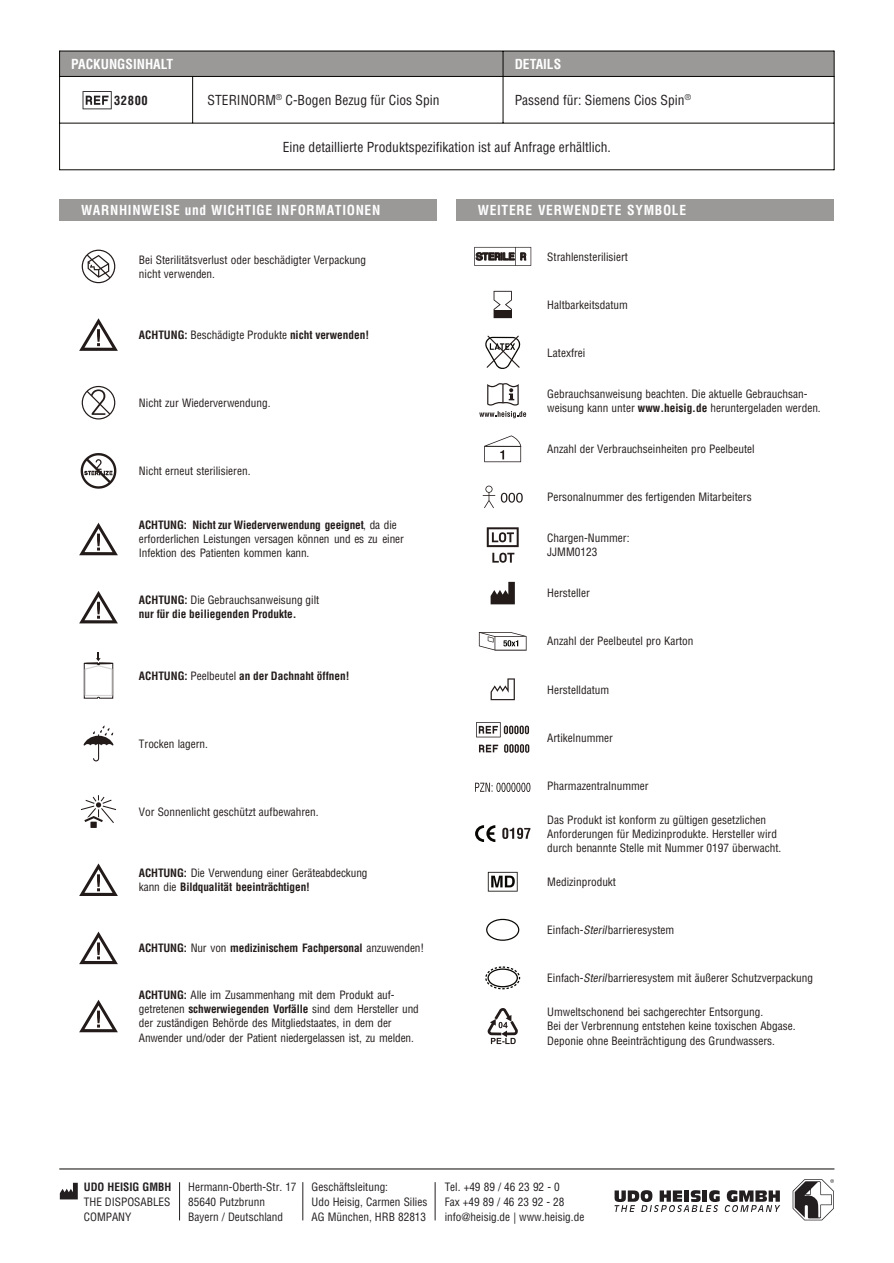
<style>
.page{position:relative;width:894px;height:1263px;background:#fff}
.page>*{position:absolute;margin:0;border:0;box-sizing:border-box;transform-origin:0 0}
.t1{font:condensed 13.5px "Helvetica";color:#231f20}
.t2{font:700 condensed 13.5px "Helvetica";letter-spacing:.05em;color:#fff}
.t3{font:700 condensed 13.5px "Helvetica";color:#fff}
.t4{font:700 condensed 12.45px "Helvetica";letter-spacing:.05em;color:#231f20}
.t5{font:condensed 11.25px/14.2px "Helvetica";color:#221b1a}
.t6{font:condensed 11.25px/15px "Helvetica";color:#231f20}
.t7{font:700 condensed 11.25px/14.2px "Helvetica";color:#221b1a}
.t8{font:700 condensed 11.25px "Helvetica";color:#231f20}
.s1{font-weight:400}
.s2{font-weight:700}
.s3{font-style:italic}
</style>
<div class="page">
<hr style="left:60px;top:1168px;width:773px;height:1px;background:#080704">
<svg style="left:60px;top:1183px;width:18px;height:16px"></svg>
<hr style="left:179px;top:1182px;width:1px;height:38px;background:#231f20">
<hr style="left:302px;top:1182px;width:1px;height:38px;background:#231f20">
<hr style="left:434px;top:1182px;width:1px;height:38px;background:#231f20">
<svg style="left:614px;top:1190px;width:166px;height:22px"></svg>
<svg style="left:792px;top:1179px;width:41px;height:41px"></svg>
<div style="left:60px;top:51px;width:773px;height:25px;background:#9a9998"></div>
<hr style="left:59px;top:51px;width:1px;height:119px;background:#080704">
<hr style="left:833px;top:51px;width:1px;height:119px;background:#080704">
<hr style="left:502px;top:51px;width:1px;height:72px;background:#080704">
<hr style="left:192px;top:76px;width:1px;height:47px;background:#080704">
<hr style="left:60px;top:51px;width:773px;height:1px;background:#080704">
<hr style="left:60px;top:76px;width:773px;height:1px;background:#080704">
<hr style="left:60px;top:123px;width:773px;height:1px;background:#080704">
<hr style="left:60px;top:169px;width:773px;height:1px;background:#080704">
<svg style="left:82px;top:91px;width:30px;height:18px"></svg>
<svg style="left:493px;top:291px;width:18px;height:27px"></svg>
<div style="left:494px;top:310px;width:17px;height:7px;background:#221b1a"></div>
<svg style="left:485px;top:335px;width:35px;height:34px"></svg>
<svg style="left:484px;top:435px;width:37px;height:27px"></svg>
<svg style="left:482px;top:486px;width:40px;height:22px"></svg>
<svg style="left:490px;top:582px;width:24px;height:22px"></svg>
<svg style="left:490px;top:678px;width:24px;height:22px"></svg>
<svg style="left:504px;top:744px;width:25px;height:9px"></svg>
<svg style="left:476px;top:722px;width:53px;height:15px"></svg>
<svg style="left:479px;top:745px;width:19px;height:7px"></svg>
<svg style="left:475px;top:783px;width:55px;height:9px"></svg>
<svg style="left:475px;top:825px;width:20px;height:17px"></svg>
<svg style="left:502px;top:828px;width:28px;height:11px"></svg>
<svg style="left:478px;top:632px;width:48px;height:18px"></svg>
<svg style="left:474px;top:247px;width:57px;height:19px"></svg>
<svg style="left:487px;top:872px;width:30px;height:19px"></svg>
<svg style="left:486px;top:919px;width:33px;height:22px"></svg>
<svg style="left:485px;top:966px;width:35px;height:23px"></svg>
<svg style="left:479px;top:383px;width:47px;height:35px"></svg>
<svg style="left:486px;top:527px;width:32px;height:20px"></svg>
<svg style="left:492px;top:553px;width:22px;height:10px"></svg>
<svg style="left:487px;top:1008px;width:31px;height:36px"></svg>
<svg style="left:82px;top:250px;width:33px;height:33px"></svg>
<svg style="left:82px;top:386px;width:33px;height:33px"></svg>
<svg style="left:81px;top:453px;width:35px;height:36px"></svg>
<svg style="left:83px;top:725px;width:31px;height:36px"></svg>
<svg style="left:81px;top:795px;width:35px;height:33px"></svg>
<svg style="left:84px;top:652px;width:29px;height:47px"></svg>
<svg style="left:79px;top:318px;width:39px;height:33px"></svg>
<svg style="left:79px;top:523px;width:39px;height:32px"></svg>
<svg style="left:79px;top:591px;width:39px;height:32px"></svg>
<svg style="left:79px;top:863px;width:39px;height:33px"></svg>
<svg style="left:79px;top:932px;width:39px;height:32px"></svg>
<svg style="left:79px;top:1000px;width:39px;height:32px"></svg>
<div style="left:60px;top:200px;width:377px;height:21px;background:#9a9998"></div>
<div style="left:456px;top:200px;width:377px;height:21px;background:#9a9998"></div>
<p class="t3" style="left:71px;top:59px;width:104px">PACKUNGSINHALT</p>
<p class="t3" style="left:514px;top:59px;width:48px">DETAILS</p>
<p class="t1" style="left:207px;top:95px;width:233px">STERINORM<sup>®</sup> C-Bogen Bezug für Cios Spin</p>
<p class="t1" style="left:514px;top:95px;width:178px">Passend für: Siemens Cios Spin<sup>®</sup></p>
<p class="t1" style="left:282px;top:141px;width:330px">Eine detaillierte Produktspezifikation ist auf Anfrage erhältlich.</p>
<p class="t4" style="left:114px;top:96px;width:35px">32800</p>
<p class="t2" style="left:81px;top:205px;width:301px">WARNHINWEISE und WICHTIGE INFORMATIONEN</p>
<p class="t2" style="left:477px;top:205px;width:210px">WEITERE VERWENDETE SYMBOLE</p>
<p class="t5" style="left:139px;top:253px;width:229px">Bei Sterilitätsverlust oder beschädigter Verpackung nicht verwenden.</p>
<p class="t7" style="left:139px;top:328px;width:231px">ACHTUNG: <span class="s1">Beschädigte Produkte</span> nicht verwenden!</p>
<p class="t5" style="left:139px;top:397px;width:133px">Nicht zur Wiederverwendung.</p>
<p class="t5" style="left:139px;top:465px;width:113px">Nicht erneut sterilisieren.</p>
<p class="t5" style="left:139px;top:519px;width:266px"><span class="s2">ACHTUNG: Nicht zur Wiederverwendung geeignet</span>, da die erforderlichen Leistungen versagen können und es zu einer<br>Infektion des Patienten kommen kann.</p>
<p class="t7" style="left:139px;top:594px;width:182px">ACHTUNG: <span class="s1">Die Gebrauchsanweisung gilt </span>nur für die beiliegenden Produkte.</p>
<p class="t7" style="left:139px;top:669px;width:212px">ACHTUNG: <span class="s1">Peelbeutel</span> an der Dachnaht öffnen!</p>
<p class="t5" style="left:139px;top:737px;width:70px">Trocken lagern.</p>
<p class="t5" style="left:139px;top:805px;width:181px">Vor Sonnenlicht geschützt aufbewahren.</p>
<p class="t5" style="left:139px;top:866px;width:230px"><span class="s2">ACHTUNG:</span> Die Verwendung einer Geräteabdeckung kann die <span class="s2">Bildqualität beeinträchtigen!</span></p>
<p class="t7" style="left:139px;top:942px;width:286px">ACHTUNG: <span class="s1">Nur von</span> medizinischem Fachpersonal <span class="s1">anzuwenden!</span></p>
<p class="t5" style="left:139px;top:988px;width:281px"><span class="s2">ACHTUNG:</span> Alle im Zusammenhang mit dem Produkt auf&shy;getretenen <span class="s2">schwerwiegenden Vorfälle</span> sind dem Hersteller und der zuständigen Behörde des Mitgliedstaates, in dem der Anwender und/oder der Patient niedergelassen ist, zu melden.</p>
<p class="t5" style="left:547px;top:250px;width:82px">Strahlensterilisiert</p>
<p class="t5" style="left:547px;top:298px;width:82px">Haltbarkeitsdatum</p>
<p class="t5" style="left:547px;top:347px;width:40px">Latexfrei</p>
<p class="t5" style="left:547px;top:387px;width:275px">Gebrauchsanweisung beachten. Die aktuelle Gebrauchsan&shy;weisung kann unter <span class="s2">www.heisig.de</span> heruntergeladen werden.</p>
<p class="t5" style="left:547px;top:443px;width:209px">Anzahl der Verbrauchseinheiten pro Peelbeutel</p>
<p class="t5" style="left:547px;top:491px;width:206px">Personalnummer des fertigenden Mitarbeiters</p>
<p class="t5" style="left:547px;top:532px;width:84px">Chargen-Nummer:<br>JJMM0123</p>
<p class="t5" style="left:547px;top:587px;width:44px">Hersteller</p>
<p class="t5" style="left:547px;top:635px;width:148px">Anzahl der Peelbeutel pro Karton</p>
<p class="t5" style="left:547px;top:683px;width:63px">Herstelldatum</p>
<p class="t5" style="left:547px;top:731px;width:67px">Artikelnummer</p>
<p class="t5" style="left:547px;top:779px;width:103px">Pharmazentralnummer</p>
<p class="t5" style="left:547px;top:813px;width:235px">Das Produkt ist konform zu gültigen gesetzlichen<br>Anforderungen für Medizinprodukte. Hersteller wird durch benannte Stelle mit Nummer 0197 überwacht.</p>
<p class="t5" style="left:547px;top:876px;width:70px">Medizinprodukt</p>
<p class="t5" style="left:547px;top:924px;width:128px">Einfach-<span class="s3">Steril</span>barrieresystem</p>
<p class="t5" style="left:547px;top:972px;width:267px">Einfach-<span class="s3">Steril</span>barrieresystem mit äußerer Schutzverpackung</p>
<p class="t5" style="left:547px;top:1006px;width:250px">Umweltschonend bei sachgerechter Entsorgung.<br>Bei der Verbrennung entstehen keine toxischen Abgase.<br>Deponie ohne Beeinträchtigung des Grundwassers.</p>
<p class="t8" style="left:84px;top:1182px;width:89px">UDO HEISIG GMBH</p>
<p class="t6" style="left:84px;top:1195px;width:88px">THE DISPOSABLES<br>COMPANY</p>
<p class="t6" style="left:188px;top:1180px;width:110px">Hermann-Oberth-Str. 17<br>85640 Putzbrunn<br>Bayern / Deutschland</p>
<p class="t6" style="left:444px;top:1180px;width:141px">Tel. +49 89 / 46 23 92 - 0<br>Fax +49 89 / 46 23 92 - 28 info@heisig.de | www.heisig.de</p>
<p class="t6" style="left:311px;top:1180px;width:117px">Geschäftsleitung:<br>Udo Heisig, Carmen Silies<br>AG München, HRB 82813</p>
</div>
